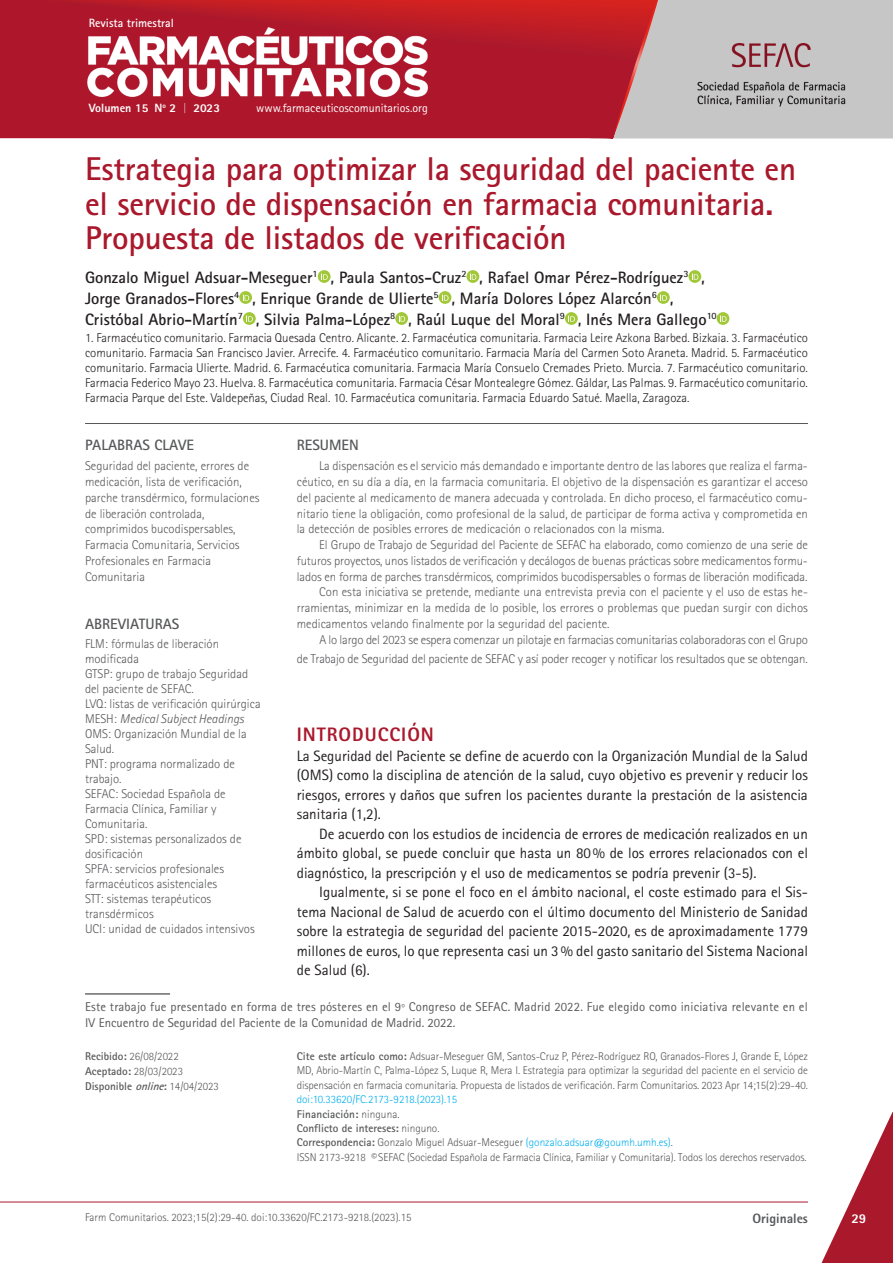
<style>
.page{position:relative;width:893px;height:1263px;background:#fff}
.page>*{position:absolute;margin:0;border:0;box-sizing:border-box;transform-origin:0 0}
.t0{font:700 33px/34.5px "Rotis Sans Serif";letter-spacing:-.005em;color:#aa182c}
.t1{font:800 19.5px "Rotis Sans Serif";letter-spacing:.05em;color:#aa182c}
.autores{font:700 16.5px/21px "Rotis Sans Serif";color:#231f20}
.None-2{font:15px/19.5px "Rotis Sans Serif";color:#231f20;text-align:justify}
.tit_resumen{font:700 15px "Rotis Sans Serif";color:#57585a}
.t2{font:800 13.5px "Rotis Sans Serif";color:#57585a}
.t3{font:800 13.5px "Rotis Sans Serif";color:#fff}
.tex_resumen{font:300 12.75px/15.8px "Rotis Sans Serif";letter-spacing:-.015em;color:#57585a;text-align:justify}
.autores_cargo{font:300 12.75px/15px "Rotis Sans Serif";color:#231f20;text-align:justify}
.CLAVE-ABREVIATURAS{font:300 12.75px/15px "Rotis Sans Serif";color:#57585a}
.nota_primera_pagina{font:12.75px/15.8px "Rotis Sans Serif";letter-spacing:.015em;color:#57585a}
.CLAVE-ABREVIATURAS-2{font:italic 300 12.75px "Rotis Sans Serif";color:#57585a}
.t4{font:12px "Rotis Sans Serif";color:#fff}
.t5{font:700 12px "Rotis Sans Serif";color:#fff}
.t6{font:800 12px "Rotis Sans Serif";color:#fff}
.Datos_bibliográficos{font:300 11.25px/14.4px "Rotis Sans Serif";letter-spacing:-.01em;color:#57585a}
.Datos_bibliográficos-2{font:700 11.25px "Rotis Sans Serif";color:#57585a}
.s1{font-style:normal}
.s2{font-weight:700}
.s3{font-style:italic}
.s4{font-weight:300}
.s5{color:#00aeef}
</style>
<div class="page">
<svg style="left:821px;top:1112px;width:72px;height:151px"></svg>
<svg style="left:0;top:0;width:591px;height:138px;background:#b21829"></svg>
<svg style="left:591px;top:0;width:302px;height:138px;background:#c3a4a7"></svg>
<img style="left:85px;top:22px;width:353px;height:76px">
<img style="left:697px;top:43px;width:148px;height:63px">
<hr style="left:0;top:1201px;width:808px;height:1px;background:#aa182c">
<hr style="left:85px;top:423px;width:723px;height:1px;background:#57585a">
<svg style="left:318px;top:270px;width:13px;height:13px"></svg>
<svg style="left:321px;top:273px;width:7px;height:7px"></svg>
<svg style="left:466px;top:270px;width:13px;height:13px"></svg>
<svg style="left:470px;top:273px;width:6px;height:7px"></svg>
<svg style="left:688px;top:270px;width:13px;height:13px"></svg>
<svg style="left:692px;top:273px;width:6px;height:7px"></svg>
<svg style="left:239px;top:291px;width:13px;height:13px"></svg>
<svg style="left:243px;top:294px;width:6px;height:7px"></svg>
<svg style="left:439px;top:291px;width:12px;height:13px"></svg>
<svg style="left:442px;top:294px;width:7px;height:7px"></svg>
<svg style="left:657px;top:291px;width:13px;height:13px"></svg>
<svg style="left:660px;top:294px;width:7px;height:7px"></svg>
<svg style="left:243px;top:312px;width:13px;height:13px"></svg>
<svg style="left:246px;top:315px;width:7px;height:7px"></svg>
<svg style="left:395px;top:312px;width:13px;height:13px"></svg>
<svg style="left:399px;top:315px;width:6px;height:7px"></svg>
<svg style="left:565px;top:312px;width:13px;height:13px"></svg>
<svg style="left:568px;top:315px;width:7px;height:7px"></svg>
<svg style="left:717px;top:312px;width:12px;height:13px"></svg>
<svg style="left:720px;top:315px;width:6px;height:7px"></svg>
<hr style="left:85px;top:994px;width:85px;height:1px;background:#231f20">
<p class="t5" style="left:89px;top:15px;width:87px">Revista trimestral</p>
<p class="t6" style="left:89px;top:100px;width:89px">Volumen 15 N<sup>o</sup> 2</p>
<p class="t6" style="left:194px;top:100px;width:28px">2023</p>
<p class="t4" style="left:256px;top:101px;width:173px">www.farmaceuticoscomunitarios.org</p>
<p class="t0" style="left:85px;top:151px;width:713px">Estrategia para optimizar la seguridad del paciente en el servicio de dispensación en farmacia comunitaria.<br>Propuesta de listados de verificación</p>
<p class="autores" style="left:85px;top:266px;width:633px">Gonzalo Miguel Adsuar-Meseguer<sup>1</sup> , Paula Santos-Cruz<sup>2</sup> , Rafael Omar Pérez-Rodríguez<sup>3</sup> ,<br>Jorge Granados-Flores<sup>4</sup> , Enrique Grande de Ulierte<sup>5</sup> , María Dolores López Alarcón<sup>6</sup> ,<br>Cristóbal Abrio-Martín<sup>7</sup> , Silvia Palma-López<sup>8</sup> , Raúl Luque del Moral<sup>9</sup> , Inés Mera Gallego<sup>10</sup></p>
<p class="autores_cargo" style="left:85px;top:330px;width:724px">1. Farmacéutico comunitario. Farmacia Quesada Centro. Alicante. 2. Farmacéutica comunitaria. Farmacia Leire Azkona Barbed. Bizkaia. 3. Farmacéutico comunitario. Farmacia San Francisco Javier. Arrecife. 4. Farmacéutico comunitario. Farmacia María del Carmen Soto Araneta. Madrid. 5. Farmacéutico comunitario. Farmacia Ulierte. Madrid. 6. Farmacéutica comunitaria. Farmacia María Consuelo Cremades Prieto. Murcia. 7. Farmacéutico comunitario.<br>Farmacia Federico Mayo 23. Huelva. 8. Farmacéutica comunitaria. Farmacia César Montealegre Gómez. Gáldar, Las Palmas. 9. Farmacéutico comunitario.<br>Farmacia Parque del Este. Valdepeñas, Ciudad Real. 10. Farmacéutica comunitaria. Farmacia Eduardo Satué. Maella, Zaragoza.</p>
<p class="tit_resumen" style="left:85px;top:436px;width:110px">PALABRAS CLAVE</p>
<p class="CLAVE-ABREVIATURAS" style="left:85px;top:458px;width:176px;line-height:15.8px">Seguridad del paciente, errores de medicación, lista de verificación, parche transdérmico, formulaciones de liberación controlada, comprimidos bucodispersables,<br>Farmacia Comunitaria, Servicios<br>Profesionales en Farmacia<br>Comunitaria</p>
<p class="tit_resumen" style="left:85px;top:614px;width:96px">ABREVIATURAS</p>
<p class="CLAVE-ABREVIATURAS" style="left:85px;top:636px;width:136px">FLM: fórmulas de liberación modificada</p>
<p class="CLAVE-ABREVIATURAS" style="left:85px;top:666px;width:165px">GTSP: grupo de trabajo Seguridad del paciente de SEFAC.</p>
<p class="CLAVE-ABREVIATURAS" style="left:85px;top:696px;width:177px">LVQ: listas de verificación quirúrgica</p>
<p class="CLAVE-ABREVIATURAS-2" style="left:85px;top:711px;width:160px"><span class="s1">MESH:</span> Medical Subject Headings</p>
<p class="CLAVE-ABREVIATURAS" style="left:85px;top:726px;width:163px">OMS: Organización Mundial de la<br>Salud.</p>
<p class="CLAVE-ABREVIATURAS" style="left:85px;top:756px;width:151px">PNT: programa normalizado de trabajo.</p>
<p class="CLAVE-ABREVIATURAS" style="left:85px;top:786px;width:142px">SEFAC: Sociedad Española de<br>Farmacia Clínica, Familiar y<br>Comunitaria.</p>
<p class="CLAVE-ABREVIATURAS" style="left:85px;top:831px;width:158px">SPD: sistemas personalizados de dosificación</p>
<p class="CLAVE-ABREVIATURAS" style="left:85px;top:861px;width:141px">SPFA: servicios profesionales farmacéuticos asistenciales</p>
<p class="CLAVE-ABREVIATURAS" style="left:85px;top:891px;width:128px">STT: sistemas terapéuticos transdérmicos</p>
<p class="CLAVE-ABREVIATURAS" style="left:85px;top:921px;width:171px">UCI: unidad de cuidados intensivos</p>
<p class="tit_resumen" style="left:297px;top:436px;width:63px">RESUMEN</p>
<p class="tex_resumen" style="left:297px;top:458px;width:513px;text-indent:22px">La dispensación es el servicio más demandado e importante dentro de las labores que realiza el farma&shy;céutico, en su día a día, en la farmacia comunitaria. El objetivo de la dispensación es garantizar el acceso del paciente al medicamento de manera adecuada y controlada. En dicho proceso, el farmacéutico comu&shy;nitario tiene la obligación, como profesional de la salud, de participar de forma activa y comprometida en la detección de posibles errores de medicación o relacionados con la misma.</p>
<p class="tex_resumen" style="left:297px;top:537px;width:513px;text-indent:23px">El Grupo de Trabajo de Seguridad del Paciente de SEFAC ha elaborado, como comienzo de una serie de futuros proyectos, unos listados de verificación y decálogos de buenas prácticas sobre medicamentos formu&shy;lados en forma de parches transdérmicos, comprimidos bucodispersables o formas de liberación modificada.</p>
<p class="tex_resumen" style="left:297px;top:584px;width:513px;text-indent:22px">Con esta iniciativa se pretende, mediante una entrevista previa con el paciente y el uso de estas he&shy;rramientas, minimizar en la medida de lo posible, los errores o problemas que puedan surgir con dichos medicamentos velando finalmente por la seguridad del paciente.</p>
<p class="tex_resumen" style="left:297px;top:630px;width:513px;line-height:19.5px;text-align:right">A lo largo del 2023 se espera comenzar un pilotaje en farmacias comunitarias colaboradoras con el Grupo<br>de Trabajo de Seguridad del paciente de SEFAC y así poder recoger y notificar los resultados que se obtengan.</p>
<p class="t1" style="left:297px;top:722px;width:139px">INTRODUCCIÓN</p>
<p class="None-2" style="left:297px;top:746px;width:513px">La Seguridad del Paciente se define de acuerdo con la Organización Mundial de la Salud (OMS) como la disciplina de atención de la salud, cuyo objetivo es prevenir y reducir los riesgos, errores y daños que sufren los pacientes durante la prestación de la asistencia sanitaria (1,2).</p>
<p class="None-2" style="left:297px;top:824px;width:513px;text-indent:22px">De acuerdo con los estudios de incidencia de errores de medicación realizados en un ámbito global, se puede concluir que hasta un 80% de los errores relacionados con el diagnóstico, la prescripción y el uso de medicamentos se podría prevenir (3-5).</p>
<p class="None-2" style="left:297px;top:882px;width:513px;text-indent:22px">Igualmente, si se pone el foco en el ámbito nacional, el coste estimado para el Sis&shy;tema Nacional de Salud de acuerdo con el último documento del Ministerio de Sanidad sobre la estrategia de seguridad del paciente 2015-2020, es de aproximadamente 1779 millones de euros, lo que representa casi un 3% del gasto sanitario del Sistema Nacional de Salud (6).</p>
<p class="nota_primera_pagina" style="left:85px;top:999px;width:724px">Este trabajo fue presentado en forma de tres pósteres en el 9º Congreso de SEFAC. Madrid 2022. Fue elegido como iniciativa relevante en el<br>IV Encuentro de Seguridad del Paciente de la Comunidad de Madrid. 2022.</p>
<p class="Datos_bibliográficos" style="left:85px;top:1049px;width:95px"><span class="s2">Recibido:</span> 26/08/2022</p>
<p class="Datos_bibliográficos" style="left:85px;top:1064px;width:100px"><span class="s2">Aceptado:</span> 28/03/2023</p>
<p class="Datos_bibliográficos-2" style="left:85px;top:1079px;width:135px">Disponible <span class="s3">online</span>: <span class="s4">14/04/2023</span></p>
<p class="Datos_bibliográficos" style="left:297px;top:1049px;width:513px"><span class="s2">Cite este artículo como:</span> Adsuar-Meseguer GM, Santos-Cruz P, Pérez-Rodríguez RO, Granados-Flores J, Grande E, López MD, Abrio-Martín C, Palma-López S, Luque R, Mera I. Estrategia para optimizar la seguridad del paciente en el servicio de dispensación en farmacia comunitaria. Propuesta de listados de verificación. Farm Comunitarios. 2023 Apr 14;15(2):29-40. <span class="s5">doi:10.33620/FC.2173-9218.(2023).15<br></span><span class="s2">Financiación:</span> ninguna.<br><span class="s2">Conflicto de intereses:</span> ninguno.<br><span class="s2">Correspondencia:</span> Gonzalo Miguel Adsuar-Meseguer <span class="s5">(gonzalo.adsuar@goumh.umh.es)</span>.<br>ISSN 2173-9218 ©SEFAC (Sociedad Española de Farmacia Clínica, Familiar y Comunitaria). Todos los derechos reservados.</p>
<p class="Datos_bibliográficos" style="left:85px;top:1210px;width:328px">Farm Comunitarios. 2023;15(2):29-40. doi:10.33620/FC.2173-9218.(2023).15</p>
<p class="t2" style="left:752px;top:1210px;width:57px">Originales</p>
<p class="t3" style="left:851px;top:1210px;width:17px">29</p>
</div>
